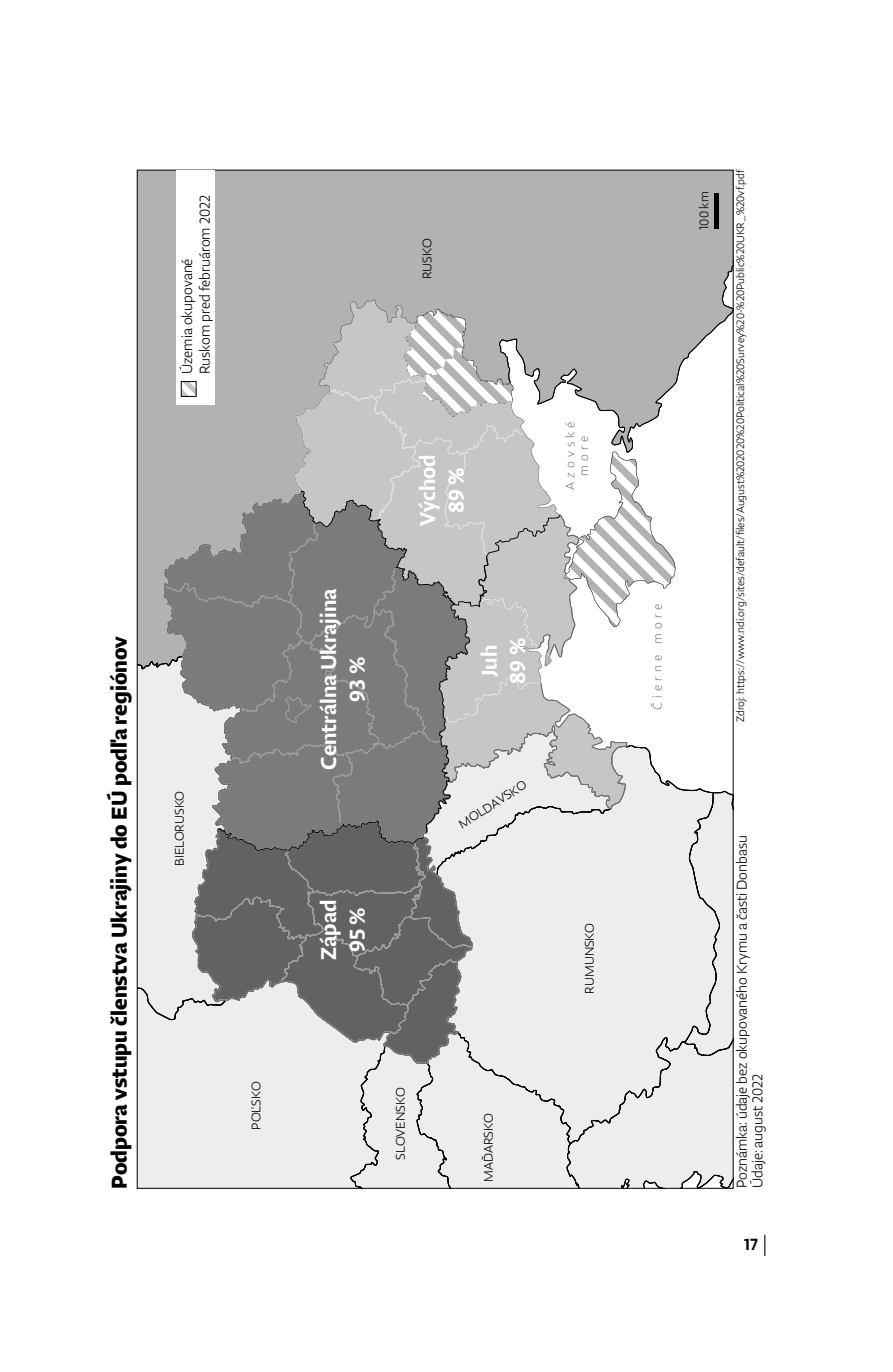
<style>
.page{position:relative;width:893px;height:1372px;background:#fff}
.page>*{position:absolute;margin:0;border:0;box-sizing:border-box;transform-origin:0 0}
.t1{font:23.85px "Lumin Sans Std Bld";color:#010202}
.t2{font:500 23.85px/28.6px "Lumin Sans Std";color:#fff;text-align:center}
.t3{font:500 18px "Lumin Sans Std";color:#040909}
.t4{font:300 15.97px/17.8px "Lumin Sans Std";color:#010202}
.t5{font:300 15.75px/15.8px "Lumin Sans Std";color:#010202}
.t6{font:300 13.95px "Lumin Sans Std";color:#010202}
.t7{font:300 13.95px/13.5px "Lumin Sans Std";letter-spacing:.3em;color:#878686;text-align:center}
.t8{font:300 11.92px "Lumin Sans Std";color:#010202}
</style>
<div class="page">
<svg style="left:764px;top:1234px;width:1px;height:21px"></svg>
<div style="left:139px;top:172px;width:592px;height:127px;background:#b3b2b2"></div>
<div style="left:714px;top:193px;width:5px;height:35px;background:#010202"></div>
<div style="left:176px;top:170px;width:38px;height:235px;background:#fff"></div>
<svg style="left:137px;top:299px;width:596px;height:889px;background:#c2c2c1"></svg>
<div style="left:181px;top:381px;width:15px;height:15px;border:1px solid #010202"></div>
<h3 class="t4" style="left:179px;top:374px;width:181px;rotate:-90deg">Územia okupované<br>Ruskom pred februárom 2022</h3>
<h1 class="t1" style="left:110px;top:1188px;width:554px;rotate:-90deg">Podpora vstupu členstva Ukrajiny do EÚ podľa regiónov</h1>
<p class="t6" style="left:174px;top:866px;width:77px;rotate:-90deg">BIELORUSKO</p>
<p class="t6" style="left:251px;top:1129px;width:50px;rotate:-90deg">POĽSKO</p>
<p class="t6" style="left:422px;top:279px;width:42px;rotate:-90deg">RUSKO</p>
<h1 class="t2" style="left:314px;top:769px;width:182px;rotate:-90deg">Centrálna Ukrajina<br>93 %</h1>
<h1 class="t2" style="left:314px;top:959px;width:62px;rotate:-90deg">Západ<br>95 %</h1>
<h1 class="t2" style="left:413px;top:526px;width:73px;rotate:-90deg">Východ<br>89 %</h1>
<p class="t7" style="left:565px;top:490px;width:70px;rotate:-90deg">Azovské more</p>
<h1 class="t2" style="left:474px;top:684px;width:48px;text-align:left;rotate:-90deg">Juh<br>89 %</h1>
<p class="t6" style="left:457px;top:820px;width:79px;rotate:-32deg">MOLDAVSKO</p>
<p class="t6" style="left:584px;top:993px;width:72px;rotate:-90deg">RUMUNSKO</p>
<p class="t6" style="left:395px;top:1159px;width:74px;rotate:-90deg">SLOVENSKO</p>
<p class="t6" style="left:483px;top:1181px;width:70px;rotate:-90deg">MAĎARSKO</p>
<p class="t7" style="left:652px;top:709px;width:107px;rotate:-90deg">Čierne more</p>
<p class="t6" style="left:698px;top:230px;width:40px;rotate:-90deg">100 km</p>
<p class="t8" style="left:736px;top:722px;width:554px;rotate:-90deg">Zdroj: https://www.ndi.org/sites/default/files/August%202020%20Political%20Survey%20-%20Public%20UKR_%20vf.pdf</p>
<h3 class="t5" style="left:735px;top:1188px;width:354px;rotate:-90deg">Poznámka: údaje bez okupovaného Krymu a časti Donbasu<br>Údaje: august 2022</h3>
<h2 class="t3" style="left:744px;top:1232px;width:15px">17</h2>
</div>
